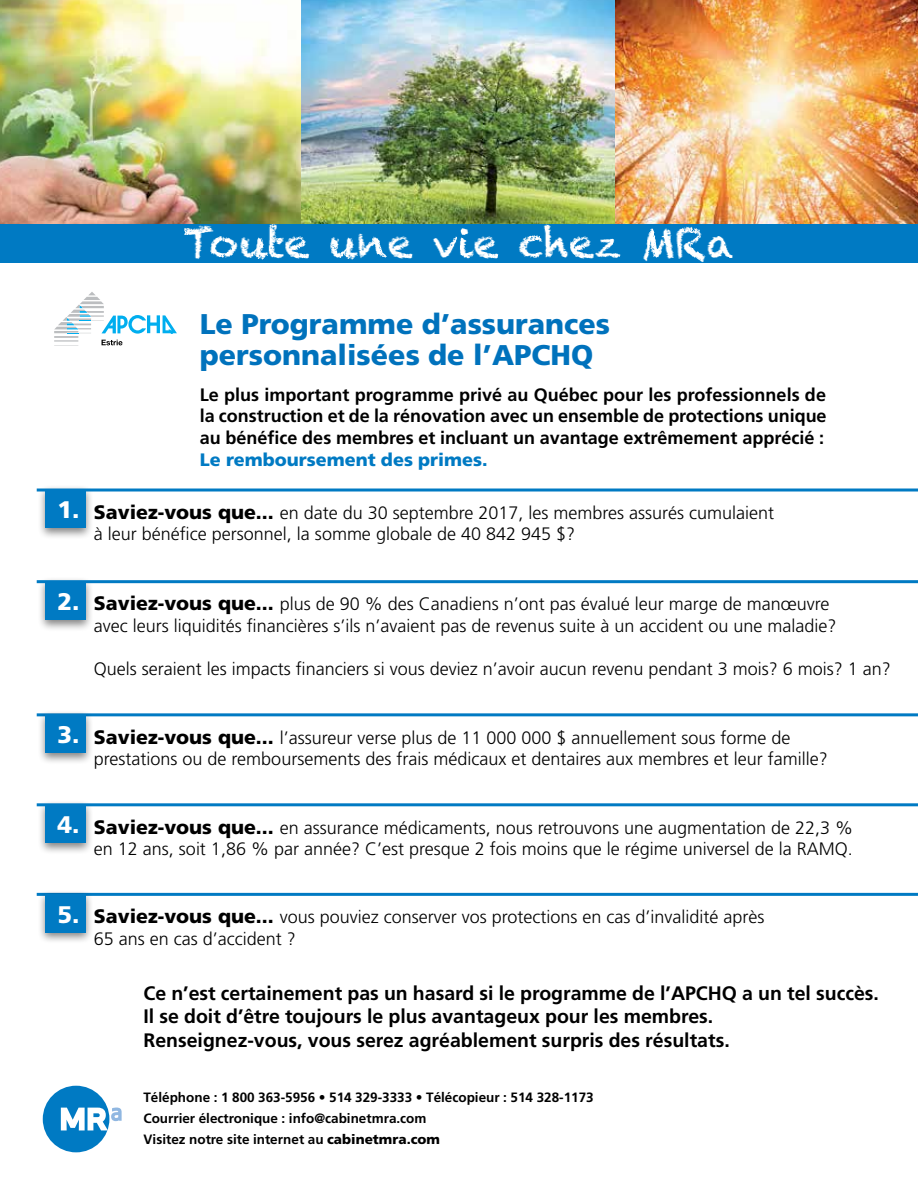
<style>
.page{position:relative;width:918px;height:1188px;background:#fff}
.page>*{position:absolute;margin:0;border:0;box-sizing:border-box;transform-origin:0 0}
.t1{font:900 28.5px/31.5px "Frutiger";color:#0072bc}
.t2{font:900 24px "Frutiger";color:#fff}
.t3{font:700 19.5px/23.4px "Frutiger";color:#000}
.t4{font:300 18px/21.6px "Frutiger";color:#000}
.t5{font:700 18px/21.6px "Frutiger";color:#000;text-align:justify}
.t6{font:900 18px "Frutiger";color:#007ac3}
.t7{font:700 13.5px/21px "Frutiger";color:#000}
.s1{font-weight:900;font-size:19.5px}
.s2{font-weight:900;font-size:24px;color:#fff}
.s3{font-weight:900}
</style>
<div class="page">
<img style="left:0;top:0;width:918px;height:224px">
<svg style="left:54px;top:292px;width:123px;height:54px"></svg>
<div style="left:43px;top:1086px;width:66px;height:66px;background:#007ac3;border-radius:50%"></div>
<svg style="left:61px;top:1108px;width:61px;height:22px"></svg>
<div style="left:0;top:224px;width:918px;height:39px;background:#007ac3"></div>
<img style="left:185px;top:224px;width:547px;height:39px">
<hr style="left:37px;top:893px;width:881px;height:3px;background:#007ac3">
<div style="left:37px;top:485px;width:58px;height:55px;background:#000;opacity:.5"></div>
<div style="left:46px;top:489px;width:40px;height:39px;background:#007ac3"></div>
<div style="left:37px;top:576px;width:58px;height:56px;background:#000;opacity:.5"></div>
<div style="left:46px;top:581px;width:40px;height:39px;background:#007ac3"></div>
<div style="left:37px;top:799px;width:58px;height:56px;background:#000;opacity:.5"></div>
<div style="left:46px;top:804px;width:40px;height:39px;background:#007ac3"></div>
<div style="left:37px;top:889px;width:58px;height:56px;background:#000;opacity:.5"></div>
<div style="left:46px;top:894px;width:40px;height:39px;background:#007ac3"></div>
<hr style="left:37px;top:713px;width:881px;height:3px;background:#007ac3">
<div style="left:37px;top:710px;width:58px;height:55px;background:#000;opacity:.5"></div>
<div style="left:46px;top:714px;width:40px;height:39px;background:#007ac3"></div>
<hr style="left:37px;top:489px;width:881px;height:3px;background:#007ac3">
<hr style="left:37px;top:580px;width:881px;height:3px;background:#007ac3">
<hr style="left:37px;top:803px;width:881px;height:3px;background:#007ac3">
<h2 class="t2" style="left:57px;top:495px;width:24px">1.</h2>
<h1 class="t1" style="left:200px;top:308px;width:412px">Le Programme d’assurances personnalisées de l’APCHQ</h1>
<p class="t5" style="left:200px;top:383px;width:628px">Le plus important programme privé au Québec pour les professionnels de la construction et de la rénovation avec un ensemble de protections unique au bénéfice des membres et incluant un avantage extrêmement apprécié :</p>
<p class="t6" style="left:200px;top:449px;width:289px">Le remboursement des primes.</p>
<p class="t4" style="left:94px;top:502px;width:682px"><span class="s1">Saviez-vous que...</span> en date du 30 septembre 2017, les membres assurés cumulaient à leur bénéfice personnel, la somme globale de 40 842 945 $?</p>
<h2 class="t2" style="left:57px;top:587px;width:24px">2.</h2>
<p class="t4" style="left:94px;top:593px;width:744px"><span class="s1">Saviez-vous que...</span> plus de 90 % des Canadiens n’ont pas évalué leur marge de manœuvre avec leurs liquidités financières s’ils n’avaient pas de revenus suite à un accident ou une maladie?</p>
<p class="t4" style="left:94px;top:658px;width:798px">Quels seraient les impacts financiers si vous deviez n’avoir aucun revenu pendant 3 mois? 6 mois? 1 an?</p>
<p class="t4" style="left:94px;top:726px;width:735px;text-indent:-37px"><span class="s2">3.</span> <span class="s1">Saviez-vous que...</span> l’assureur verse plus de 11 000 000 $ annuellement sous forme de prestations ou de remboursements des frais médicaux et dentaires aux membres et leur famille?</p>
<h2 class="t2" style="left:57px;top:810px;width:24px">4.</h2>
<p class="t4" style="left:94px;top:816px;width:761px"><span class="s1">Saviez-vous que...</span> en assurance médicaments, nous retrouvons une augmentation de 22,3 % en 12 ans, soit 1,86 % par année? C’est presque 2 fois moins que le régime universel de la RAMQ.</p>
<h2 class="t2" style="left:57px;top:900px;width:24px">5.</h2>
<p class="t4" style="left:94px;top:906px;width:672px"><span class="s1">Saviez-vous que...</span> vous pouviez conserver vos protections en cas d’invalidité après<br>65 ans en cas d’accident ?</p>
<p class="t3" style="left:143px;top:981px;width:737px">Ce n’est certainement pas un hasard si le programme de l’APCHQ a un tel succès.<br>Il se doit d’être toujours le plus avantageux pour les membres.<br>Renseignez-vous, vous serez agréablement surpris des résultats.</p>
<p class="t7" style="left:143px;top:1087px;width:452px">Téléphone : 1 800 363-5956 • 514 329-3333 • Télécopieur : 514 328-1173<br>Courrier électronique : info@cabinetmra.com<br>Visitez notre site internet au <span class="s3">cabinetmra.com</span></p>
</div>
